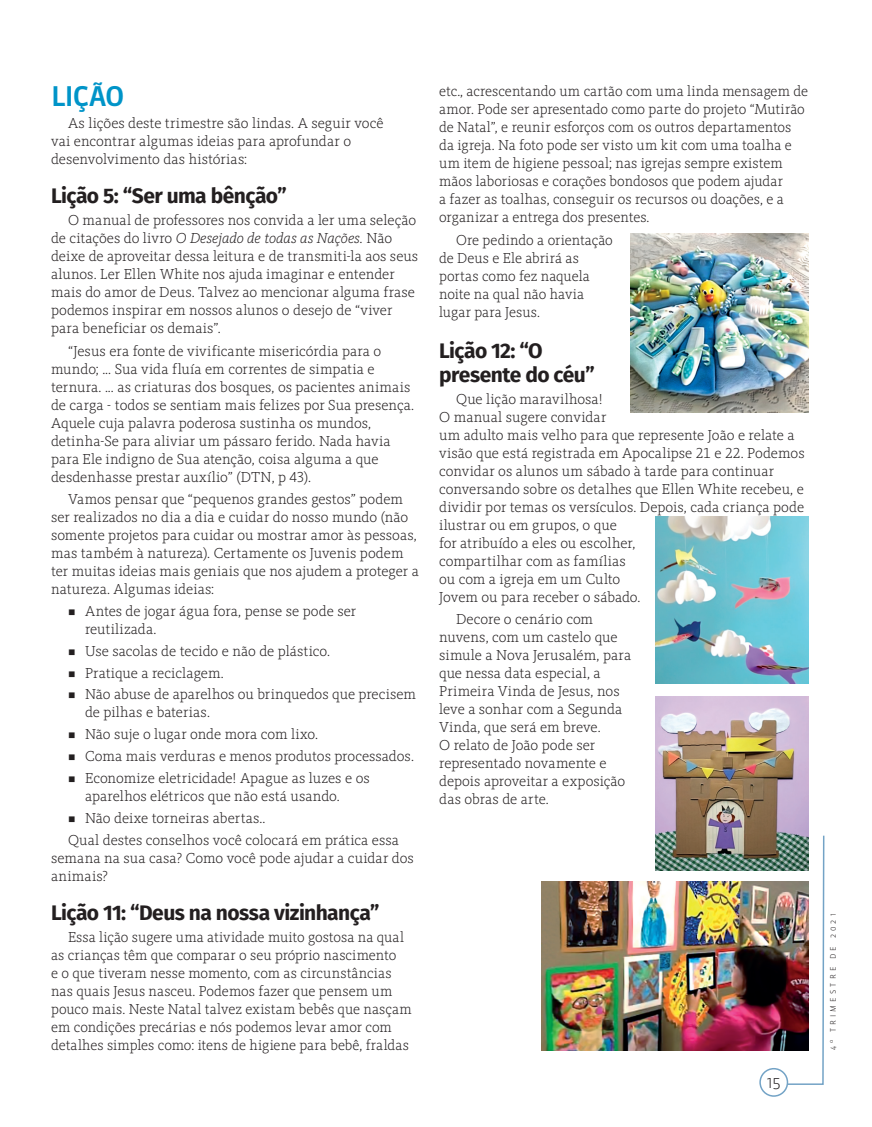
<style>
.page{position:relative;width:872px;height:1127px;background:#fff}
.page>*{position:absolute;margin:0;border:0;box-sizing:border-box;transform-origin:0 0}
.Partes_C{font:500 27px "FF Sanuk";letter-spacing:-.03em;color:#0094c8}
.Subtítulos{font:700 21px/24px "Fira Sans";letter-spacing:-.03em;color:#231f20}
.Listado{font:300 15px/18px "FF Kievit Slab";color:#231f20}
.t1{font:300 15px "FF Sanuk";color:#231f20}
.t2{font:300 7.5px "FF Sanuk";letter-spacing:.43em;color:#231f20}
.s1{font-style:italic}
</style>
<div class="page">
<svg style="left:772px;top:834px;width:53px;height:251px"></svg>
<div style="left:760px;top:1068px;width:27px;height:28px;background:#fff;border-radius:50%"></div>
<div style="left:759px;top:1068px;width:29px;height:29px;border:2px solid #73a3c6;border-radius:50%"></div>
<img style="left:656px;top:516px;width:152px;height:167px">
<img style="left:541px;top:881px;width:267px;height:169px">
<img style="left:630px;top:234px;width:178px;height:178px">
<img style="left:656px;top:696px;width:152px;height:174px">
<p class="Partes_C" style="left:51px;top:80px;width:75px">LIÇÃO</p>
<p class="Listado" style="left:51px;top:114px;width:334px;text-indent:17px">As lições deste trimestre são lindas. A seguir você vai encontrar algumas ideias para aprofundar o desenvolvimento das histórias:</p>
<p class="Subtítulos" style="left:51px;top:182px;width:237px">Lição 5: “Ser uma bênção”</p>
<p class="Listado" style="left:51px;top:211px;width:369px;text-indent:17px">O manual de professores nos convida a ler uma seleção de citações do livro <span class="s1">O Desejado de todas as Nações.</span> Não deixe de aproveitar dessa leitura e de transmiti-la aos seus alunos. Ler Ellen White nos ajuda imaginar e entender mais do amor de Deus. Talvez ao mencionar alguma frase podemos inspirar em nossos alunos o desejo de “viver para beneficiar os demais”.</p>
<p class="Listado" style="left:51px;top:342px;width:364px;text-indent:17px">“Jesus era fonte de vivificante misericórdia para o mundo; ... Sua vida fluía em correntes de simpatia e ternura. ... as criaturas dos bosques, os pacientes animais de carga - todos se sentiam mais felizes por Sua presença.<br>Aquele cuja palavra poderosa sustinha os mundos, detinha-Se para aliviar um pássaro ferido. Nada havia para Ele indigno de Sua atenção, coisa alguma a que desdenhasse prestar auxílio” (DTN, p 43).</p>
<p class="Listado" style="left:51px;top:490px;width:369px;text-indent:17px">Vamos pensar que “pequenos grandes gestos” podem ser realizados no dia a dia e cuidar do nosso mundo (não somente projetos para cuidar ou mostrar amor às pessoas, mas também à natureza). Certamente os Juvenis podem ter muitas ideias mais geniais que nos ajudem a proteger a natureza. Algumas ideias:</p>
<p class="Listado" style="left:85px;top:602px;width:273px">Antes de jogar água fora, pense se pode ser reutilizada.</p>
<p class="Listado" style="left:85px;top:641px;width:247px">Use sacolas de tecido e não de plástico.</p>
<p class="Listado" style="left:85px;top:663px;width:140px">Pratique a reciclagem.</p>
<p class="Listado" style="left:85px;top:685px;width:332px">Não abuse de aparelhos ou brinquedos que precisem de pilhas e baterias.</p>
<p class="Listado" style="left:85px;top:725px;width:235px">Não suje o lugar onde mora com lixo.</p>
<p class="Listado" style="left:85px;top:747px;width:330px">Coma mais verduras e menos produtos processados.</p>
<p class="Listado" style="left:85px;top:769px;width:286px">Economize eletricidade! Apague as luzes e os aparelhos elétricos que não está usando.</p>
<p class="Listado" style="left:85px;top:808px;width:182px">Não deixe torneiras abertas..</p>
<p class="Listado" style="left:51px;top:831px;width:364px;text-indent:17px">Qual destes conselhos você colocará em prática essa semana na sua casa? Como você pode ajudar a cuidar dos animais?</p>
<p class="Subtítulos" style="left:51px;top:899px;width:330px">Lição 11: “Deus na nossa vizinhança”</p>
<p class="Listado" style="left:51px;top:928px;width:362px;text-indent:17px">Essa lição sugere uma atividade muito gostosa na qual as crianças têm que comparar o seu próprio nascimento<br>e o que tiveram nesse momento, com as circunstâncias nas quais Jesus nasceu. Podemos fazer que pensem um pouco mais. Neste Natal talvez existam bebês que nasçam em condições precárias e nós podemos levar amor com detalhes simples como: itens de higiene para bebê, fraldas</p>
<p class="Listado" style="left:439px;top:82px;width:370px">etc., acrescentando um cartão com uma linda mensagem de amor. Pode ser apresentado como parte do projeto “Mutirão de Natal”, e reunir esforços com os outros departamentos da igreja. Na foto pode ser visto um kit com uma toalha e um item de higiene pessoal; nas igrejas sempre existem mãos laboriosas e corações bondosos que podem ajudar<br>a fazer as toalhas, conseguir os recursos ou doações, e a organizar a entrega dos presentes.</p>
<p class="Listado" style="left:439px;top:231px;width:175px;text-indent:17px">Ore pedindo a orientação de Deus e Ele abrirá as portas como fez naquela noite na qual não havia lugar para Jesus.</p>
<p class="Subtítulos" style="left:439px;top:337px;width:157px">Lição 12: “O presente do céu”</p>
<p class="Listado" style="left:439px;top:390px;width:367px;text-indent:17px">Que lição maravilhosa!<br>O manual sugere convidar<br>um adulto mais velho para que represente João e relate a visão que está registrada em Apocalipse 21 e 22. Podemos convidar os alunos um sábado à tarde para continuar conversando sobre os detalhes que Ellen White recebeu, e dividir por temas os versículos. Depois, cada criança pode ilustrar ou em grupos, o que<br>for atribuído a eles ou escolher,<br>compartilhar com as famílias<br>ou com a igreja em um Culto<br>Jovem ou para receber o sábado.</p>
<p class="Listado" style="left:439px;top:610px;width:193px;text-indent:17px">Decore o cenário com nuvens, com um castelo que simule a Nova Jerusalém, para que nessa data especial, a<br>Primeira Vinda de Jesus, nos leve a sonhar com a Segunda<br>Vinda, que será em breve.<br>O relato de João pode ser representado novamente e depois aproveitar a exposição das obras de arte.</p>
<p class="t1" style="left:767px;top:1073px;width:15px">15</p>
<p class="t2" style="left:828px;top:1050px;width:139px;rotate:-90deg">4º TRIMESTRE DE 2021</p>
</div>
